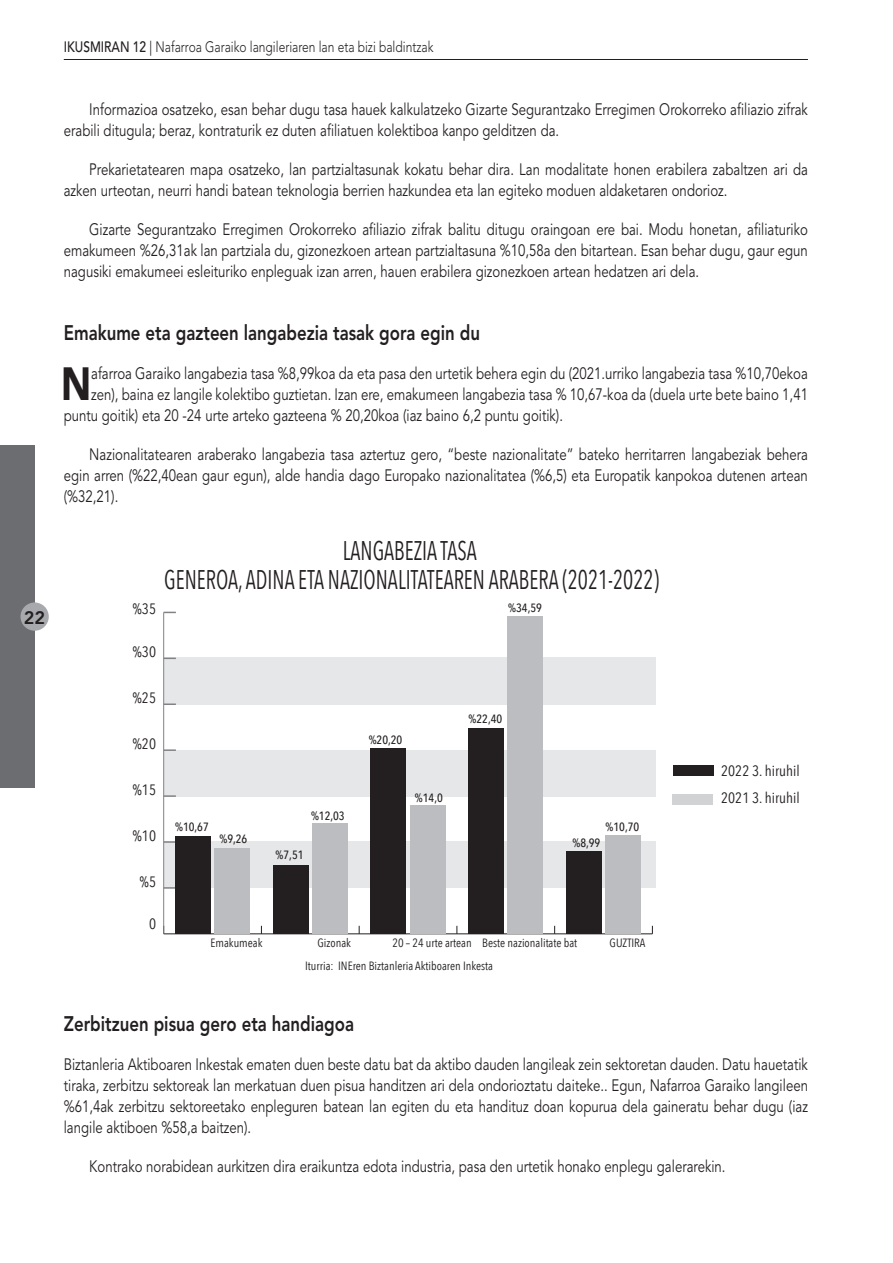
<style>
.page{position:relative;width:893px;height:1263px;background:#fff}
.page>*{position:absolute;margin:0;border:0;box-sizing:border-box;transform-origin:0 0}
.GIDA_-_Testua_-_Lehe{font:900 46.2px "Avenir LT Std";color:#231f20;scale:.8 1}
.t1{font:27px/28.5px "Avenir Next Condensed";color:#231f20;text-align:center;scale:.8 1}
.GIDA_-_Titularra_2{font:800 21px "Avenir LT Std";color:#231f20;scale:.8 1}
.t2{font:800 18px "Avenir LT Std";color:#231f20}
.GIDA_-_Testua_-_Sang{font:16.5px/21px "Avenir LT Std";color:#231f20;scale:.8 1}
.GIDA_-_Testua{font:16.5px/21px "Avenir LT Std";color:#231f20;text-align:justify;scale:.8 1}
.GIDA_-_Testua_-_Lehe-2{font:16.5px "Avenir LT Std";color:#231f20;scale:.8 1}
.t3{font:15px/26.8px "Avenir Next Condensed";color:#231f20}
.t4{font:300 15px "Avenir LT Std";color:#231f20;scale:.8 1}
.t5{font:12px "Avenir Next Condensed";color:#231f20}
.t6{font:500 12px "Avenir Next Condensed";color:#231f20}
.s1{font-weight:500}
.s2{font-weight:400}
</style>
<div class="page">
<div style="left:0;top:445px;width:35px;height:343px;background:#6c6d70"></div>
<hr style="left:64px;top:59px;width:744px;height:1px;background:#231f20">
<div style="left:21px;top:602px;width:28px;height:29px;background:#a8a9ad;border-radius:50%"></div>
<div style="left:164px;top:750px;width:492px;height:46px;background:#e6e7e9"></div>
<div style="left:164px;top:657px;width:492px;height:48px;background:#e6e7e9"></div>
<div style="left:164px;top:841px;width:492px;height:47px;background:#e6e7e9"></div>
<hr style="left:164px;top:933px;width:488px;height:1px;background:#231f20">
<hr style="left:163px;top:612px;width:1px;height:322px;background:#808285">
<svg style="left:164px;top:887px;width:11px;height:2px"></svg>
<svg style="left:164px;top:841px;width:11px;height:2px"></svg>
<svg style="left:164px;top:795px;width:12px;height:2px"></svg>
<svg style="left:164px;top:749px;width:12px;height:2px"></svg>
<svg style="left:164px;top:703px;width:12px;height:2px"></svg>
<svg style="left:164px;top:658px;width:12px;height:1px"></svg>
<svg style="left:164px;top:612px;width:12px;height:1px"></svg>
<div style="left:605px;top:835px;width:36px;height:99px;background:#bcbdc0"></div>
<div style="left:508px;top:616px;width:35px;height:318px;background:#bcbdc0"></div>
<div style="left:410px;top:805px;width:35px;height:129px;background:#bcbdc0"></div>
<div style="left:312px;top:823px;width:35px;height:111px;background:#bcbdc0"></div>
<div style="left:214px;top:849px;width:36px;height:85px;background:#bcbdc0"></div>
<div style="left:566px;top:851px;width:36px;height:83px;background:#231f20"></div>
<div style="left:469px;top:728px;width:35px;height:206px;background:#231f20"></div>
<div style="left:371px;top:748px;width:35px;height:186px;background:#231f20"></div>
<div style="left:273px;top:865px;width:35px;height:69px;background:#231f20"></div>
<div style="left:175px;top:836px;width:36px;height:98px;background:#231f20"></div>
<div style="left:672px;top:794px;width:41px;height:10px;background:#d1d2d4"></div>
<div style="left:673px;top:766px;width:41px;height:10px;background:#231f20"></div>
<p class="t2" style="left:24px;top:607px;width:23px">22</p>
<p class="t4" style="left:64px;top:38px;width:464px"><span class="s1">IKUSMIRAN 12</span> <span class="s2">|</span> Nafarroa Garaiko langileriaren lan eta bizi baldintzak</p>
<p class="GIDA_-_Testua_-_Sang" style="left:64px;top:99px;width:932px;text-indent:26px">Informazioa osatzeko, esan behar dugu tasa hauek kalkulatzeko Gizarte Segurantzako Erregimen Orokorreko afiliazio zifrak erabili ditugula; beraz, kontraturik ez duten afiliatuen kolektiboa kanpo gelditzen da.</p>
<p class="GIDA_-_Testua_-_Sang" style="left:64px;top:159px;width:932px;text-indent:26px">Prekarietatearen mapa osatzeko, lan partzialtasunak kokatu behar dira. Lan modalitate honen erabilera zabaltzen ari da azken urteotan, neurri handi batean teknologia berrien hazkundea eta lan egiteko moduen aldaketaren ondorioz.</p>
<p class="GIDA_-_Testua_-_Sang" style="left:64px;top:219px;width:932px;text-align:justify;text-indent:26px">Gizarte Segurantzako Erregimen Orokorreko afiliazio zifrak balitu ditugu oraingoan ere bai. Modu honetan, afiliaturiko emakumeen %26,31ak lan partziala du, gizonezkoen artean partzialtasuna %10,58a den bitartean. Esan behar dugu, gaur egun nagusiki emakumeei esleituriko enpleguak izan arren, hauen erabilera gizonezkoen artean hedatzen ari dela.</p>
<p class="t1" style="left:280px;top:100px;width:391px">DATUETAN OINARRITUTA (2022KO URRIA)</p>
<p class="t3" style="left:105px;top:123px;width:32px">%100</p>
<p class="t6" style="left:495px;top:178px;width:35px">%16,67</p>
<p class="t3" style="left:112px;top:187px;width:25px">%80</p>
<p class="t3" style="left:112px;top:251px;width:25px">%60</p>
<p class="t3" style="left:112px;top:316px;width:25px">%40</p>
<p class="GIDA_-_Titularra_2" style="left:64px;top:320px;width:522px">Emakume eta gazteen langabezia tasak gora egin du</p>
<p class="GIDA_-_Testua_-_Lehe" style="left:61px;top:355px;width:39px">N</p>
<p class="GIDA_-_Testua_-_Lehe-2" style="left:91px;top:363px;width:897px">afarroa Garaiko langabezia tasa %8,99koa da eta pasa den urtetik behera egin du (2021.urriko langabezia tasa %10,70ekoa</p>
<p class="t3" style="left:112px;top:377px;width:25px">%20</p>
<p class="GIDA_-_Testua_-_Lehe-2" style="left:91px;top:384px;width:897px">zen), baina ez langile kolektibo guztietan. Izan ere, emakumeen langabezia tasa % 10,67-koa da (duela urte bete baino 1,41</p>
<p class="GIDA_-_Testua_-_Lehe-2" style="left:64px;top:405px;width:626px">puntu goitik) eta 20 -24 urte arteko gazteena % 20,20koa (iaz baino 6,2 puntu goitik).</p>
<p class="GIDA_-_Testua_-_Sang" style="left:64px;top:444px;width:932px;text-align:justify;text-indent:26px">Nazionalitatearen araberako langabezia tasa aztertuz gero, “beste nazionalitate” bateko herritarren langabeziak behera egin arren (%22,40ean gaur egun), alde handia dago Europako nazionalitatea (%6,5) eta Europatik kanpokoa dutenen artean (%32,21).</p>
<p class="t3" style="left:129px;top:437px;width:9px">0</p>
<p class="t3" style="left:239px;top:460px;width:66px">Emakumeak</p>
<p class="t3" style="left:497px;top:460px;width:43px">Gizonak</p>
<p class="t3" style="left:133px;top:595px;width:25px">%35</p>
<p class="t1" style="left:164px;top:536px;width:620px">LANGABEZIA TASA<br>GENEROA, ADINA ETA NAZIONALITATEAREN ARABERA (2021-2022)</p>
<p class="t6" style="left:508px;top:601px;width:35px">%34,59</p>
<p class="t3" style="left:133px;top:638px;width:25px">%30</p>
<p class="t3" style="left:133px;top:684px;width:25px">%25</p>
<p class="t3" style="left:133px;top:730px;width:25px">%20</p>
<p class="t6" style="left:369px;top:733px;width:35px">%20,20</p>
<p class="t6" style="left:469px;top:711px;width:35px">%22,40</p>
<p class="t3" style="left:133px;top:776px;width:25px">%15</p>
<p class="t3" style="left:133px;top:822px;width:25px">%10</p>
<p class="t3" style="left:140px;top:868px;width:18px">%5</p>
<p class="t3" style="left:149px;top:910px;width:9px">0</p>
<p class="t6" style="left:175px;top:819px;width:35px">%10,67</p>
<p class="t6" style="left:219px;top:831px;width:29px">%9,26</p>
<p class="t6" style="left:311px;top:809px;width:35px">%12,03</p>
<p class="t6" style="left:276px;top:848px;width:29px">%7,51</p>
<p class="t6" style="left:415px;top:791px;width:29px">%14,0</p>
<p class="t6" style="left:606px;top:819px;width:35px">%10,70</p>
<p class="t6" style="left:572px;top:835px;width:29px">%8,99</p>
<p class="t5" style="left:211px;top:936px;width:53px">Emakumeak</p>
<p class="t5" style="left:317px;top:936px;width:35px">Gizonak</p>
<p class="t5" style="left:392px;top:936px;width:186px">20 – 24 urte artean Beste nazionalitate bat</p>
<p class="t5" style="left:610px;top:936px;width:37px">GUZTIRA</p>
<p class="t5" style="left:305px;top:958px;width:189px">Iturria: INEren Biztanleria Aktiboaren Inkesta</p>
<p class="t3" style="left:721px;top:757px;width:80px">2022 3. hiruhil<br>2021 3. hiruhil</p>
<p class="GIDA_-_Titularra_2" style="left:64px;top:1011px;width:364px">Zerbitzuen pisua gero eta handiagoa</p>
<p class="GIDA_-_Testua" style="left:64px;top:1054px;width:932px">Biztanleria Aktiboaren Inkestak ematen duen beste datu bat da aktibo dauden langileak zein sektoretan dauden. Datu hauetatik tiraka, zerbitzu sektoreak lan merkatuan duen pisua handitzen ari dela ondorioztatu daiteke.. Egun, Nafarroa Garaiko langileen %61,4ak zerbitzu sektoreetako enpleguren batean lan egiten du eta handituz doan kopurua dela gaineratu behar dugu (iaz langile aktiboen %58,a baitzen).</p>
<p class="GIDA_-_Testua_-_Sang" style="left:89px;top:1156px;width:797px">Kontrako norabidean aurkitzen dira eraikuntza edota industria, pasa den urtetik honako enplegu galerarekin.</p>
<p class="t3" style="left:103px;top:1048px;width:25px">%30</p>
<p class="t3" style="left:103px;top:1075px;width:25px">%27</p>
<p class="t3" style="left:103px;top:1101px;width:25px">%24</p>
<p class="t3" style="left:106px;top:1156px;width:25px">%18</p>
</div>
